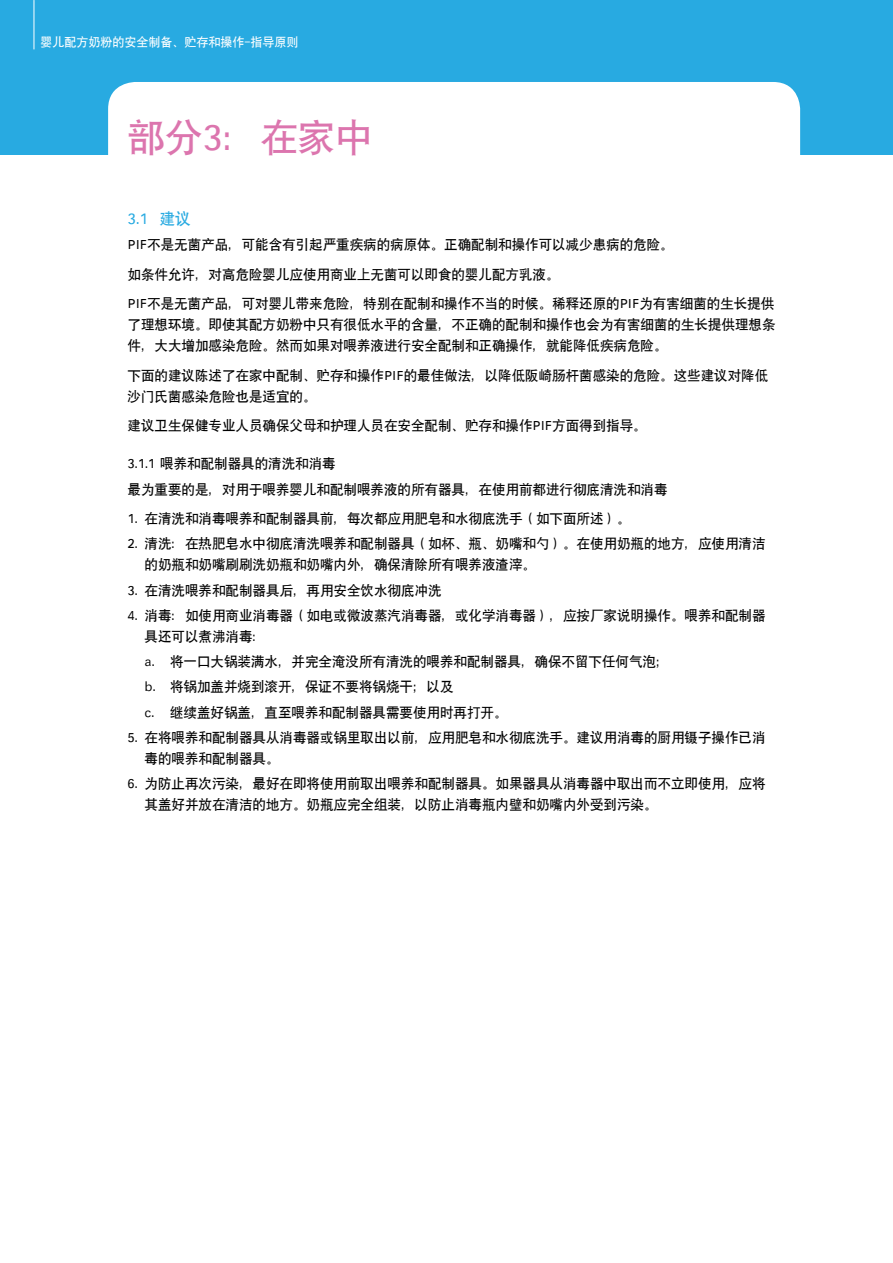
<style>
.page{position:relative;width:893px;height:1263px;background:#fff}
.page>*{position:absolute;margin:0;border:0;box-sizing:border-box;transform-origin:0 0}
.t1{font:37.5px "SIL Hei Med Jian";color:#dc75ae}
.t2{font:15.75px "SIL Hei Med Jian";color:#28aae1}
.t3{font:13.5px/21px "SIL Hei Med Jian";color:#000}
.t4{font:12px "SIL Hei Med Jian";color:#fff}
</style>
<div class="page">
<div style="left:0;top:0;width:893px;height:154px;background:#28aae1"></div>
<hr style="left:34px;top:0;width:1px;height:49px;background:#fff">
<div style="left:108px;top:82px;width:692px;height:107px;background:#fff;border-radius:27px"></div>
<p class="t4" style="left:41px;top:34px;width:259px">婴儿配方奶粉的安全制备、贮存和操作-指导原则</p>
<h1 class="t1" style="left:128px;top:113px;width:247px">部分3：在家中</h1>
<p class="t2" style="left:128px;top:208px;width:65px">3.1 建议</p>
<p class="t3" style="left:128px;top:229px;width:648px;line-height:29.5px">PIF不是无菌产品，可能含有引起严重疾病的病原体。正确配制和操作可以减少患病的危险。<br>如条件允许，对高危险婴儿应使用商业上无菌可以即食的婴儿配方乳液。<br>PIF不是无菌产品，可对婴儿带来危险，特别在配制和操作不当的时候。稀释还原的PIF为有害细菌的生长提供</p>
<p class="t3" style="left:128px;top:313px;width:650px">了理想环境。即使其配方奶粉中只有很低水平的含量，不正确的配制和操作也会为有害细菌的生长提供理想条件，大大增加感染危险。然而如果对喂养液进行安全配制和正确操作，就能降低疾病危险。</p>
<p class="t3" style="left:128px;top:364px;width:642px">下面的建议陈述了在家中配制、贮存和操作PIF的最佳做法，以降低阪崎肠杆菌感染的危险。这些建议对降低沙门氏菌感染危险也是适宜的。</p>
<p class="t3" style="left:128px;top:414px;width:521px">建议卫生保健专业人员确保父母和护理人员在安全配制、贮存和操作PIF方面得到指导。</p>
<p class="t3" style="left:128px;top:450px;width:542px;line-height:25.2px">3.1.1 喂养和配制器具的清洗和消毒<br>最为重要的是，对用于喂养婴儿和配制喂养液的所有器具，在使用前都进行彻底清洗和消毒</p>
<p class="t3" style="left:128px;top:507px;width:505px">1. 在清洗和消毒喂养和配制器具前，每次都应用肥皂和水彻底洗手（如下面所述）。</p>
<p class="t3" style="left:145px;top:532px;width:623px;text-indent:-17px">2. 清洗：在热肥皂水中彻底清洗喂养和配制器具（如杯、瓶、奶嘴和勺）。在使用奶瓶的地方，应使用清洁的奶瓶和奶嘴刷刷洗奶瓶和奶嘴内外，确保清除所有喂养液渣滓。</p>
<p class="t3" style="left:128px;top:578px;width:316px">3. 在清洗喂养和配制器具后，再用安全饮水彻底冲洗</p>
<p class="t3" style="left:145px;top:604px;width:623px;text-indent:-17px">4. 消毒：如使用商业消毒器（如电或微波蒸汽消毒器，或化学消毒器），应按厂家说明操作。喂养和配制器具还可以煮沸消毒：</p>
<p class="t3" style="left:145px;top:648px;width:527px;line-height:25.2px">a. 将一口大锅装满水，并完全淹没所有清洗的喂养和配制器具，确保不留下任何气泡；b. 将锅加盖并烧到滚开，保证不要将锅烧干；以及<br>c. 继续盖好锅盖，直至喂养和配制器具需要使用时再打开。</p>
<p class="t3" style="left:145px;top:726px;width:623px;text-indent:-17px">5. 在将喂养和配制器具从消毒器或锅里取出以前，应用肥皂和水彻底洗手。建议用消毒的厨用镊子操作已消毒的喂养和配制器具。</p>
<p class="t3" style="left:145px;top:772px;width:623px;text-indent:-17px">6. 为防止再次污染，最好在即将使用前取出喂养和配制器具。如果器具从消毒器中取出而不立即使用，应将其盖好并放在清洁的地方。奶瓶应完全组装，以防止消毒瓶内壁和奶嘴内外受到污染。</p>
</div>
